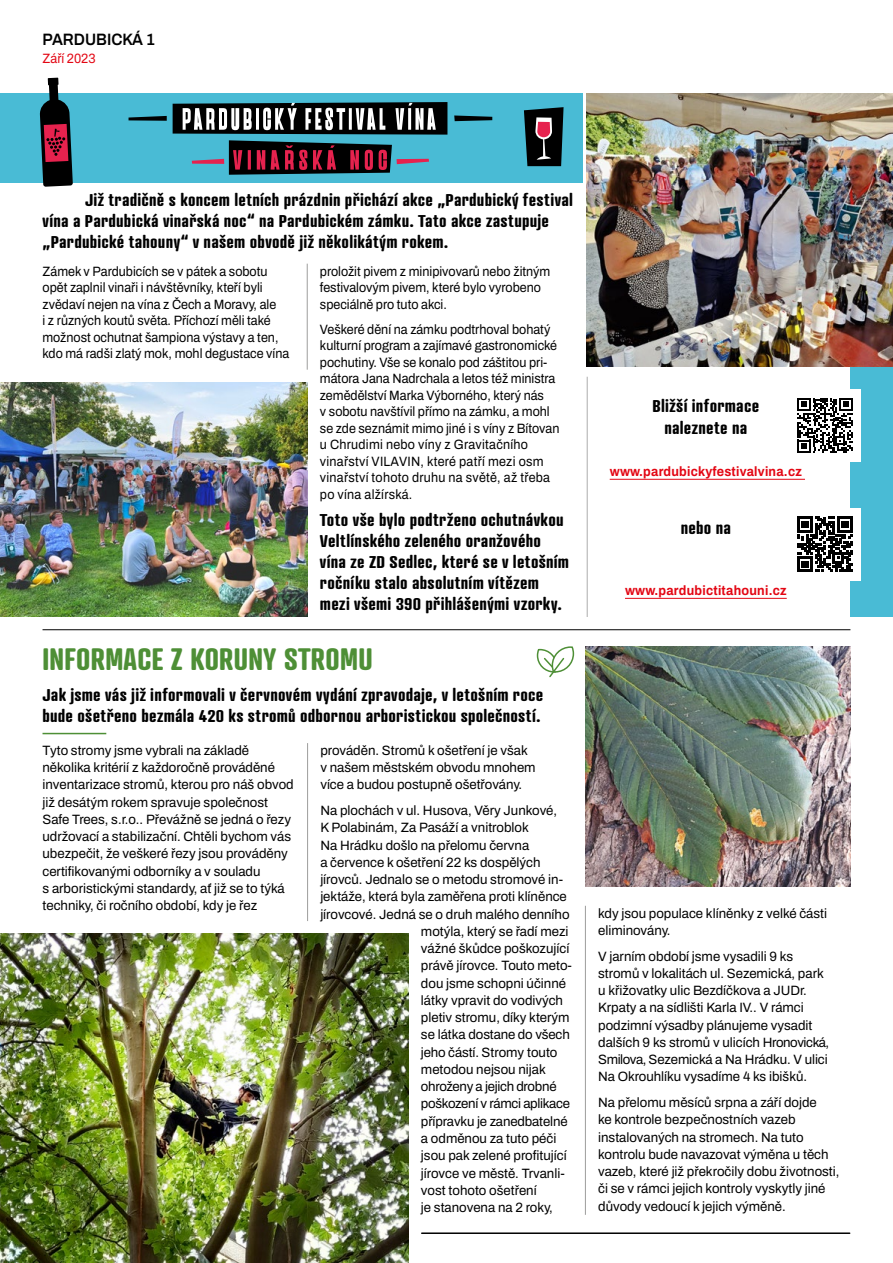
<style>
.page{position:relative;width:893px;height:1263px;background:#fff}
.page>*{position:absolute;margin:0;border:0;box-sizing:border-box;transform-origin:0 0}
.t1{font:700 30px "Atrament";letter-spacing:.01em;color:#4e8f36}
.t2{font:700 16.5px/21px "Atrament";letter-spacing:.01em;color:#000;scale:1.1 1}
.t3{font:600 16.5px "Archivo";color:#000;scale:.93 1}
.t4{font:600 13.5px/17.2px "Archivo";color:#000}
.t5{font:600 13.5px/16.5px "Archivo";color:#000;scale:.93 1}
.t6{font:700 13.5px "Archivo";letter-spacing:.02em;color:#e30613;scale:.93 1}
.t7{font:600 13.5px "Archivo";letter-spacing:-.02em;color:#000}
.t8{font:600 13.5px "Archivo";color:#e30613;scale:.93 1}
</style>
<div class="page">
<hr style="left:43px;top:629px;width:807px;height:1px;background:#000">
<div style="left:850px;top:364px;width:43px;height:253px;background:#49bbd5"></div>
<hr style="left:422px;top:1232px;width:428px;height:2px;background:#000">
<hr style="left:43px;top:733px;width:63px;height:1px;background:#4e8f36">
<hr style="left:307px;top:264px;width:1px;height:106px;background:#9d9d9c">
<img style="left:587px;top:94px;width:306px;height:272px">
<img style="left:0;top:382px;width:307px;height:235px">
<div style="left:789px;top:389px;width:72px;height:72px;background:#fff"></div>
<div style="left:789px;top:508px;width:72px;height:72px;background:#fff"></div>
<svg style="left:797px;top:517px;width:56px;height:55px"></svg>
<svg style="left:797px;top:398px;width:56px;height:55px"></svg>
<hr style="left:610px;top:479px;width:195px;height:1px;background:#e30613">
<hr style="left:625px;top:598px;width:162px;height:1px;background:#e30613">
<hr style="left:587px;top:377px;width:1px;height:240px;background:#575756">
<div style="left:0;top:94px;width:583px;height:89px;background:#49bbd5"></div>
<svg style="left:40px;top:78px;width:33px;height:109px"></svg>
<img style="left:0;top:934px;width:408px;height:329px">
<hr style="left:307px;top:743px;width:1px;height:178px;background:#9d9d9c">
<hr style="left:585px;top:906px;width:1px;height:309px;background:#9d9d9c">
<img style="left:585px;top:646px;width:265px;height:241px">
<svg style="left:536px;top:646px;width:39px;height:32px"></svg>
<svg style="left:173px;top:102px;width:274px;height:73px"></svg>
<svg style="left:129px;top:116px;width:38px;height:5px"></svg>
<svg style="left:454px;top:115px;width:38px;height:6px"></svg>
<svg style="left:524px;top:107px;width:40px;height:59px"></svg>
<p class="t3" style="left:43px;top:27px;width:123px">PARDUBICKÁ 1</p>
<p class="t8" style="left:43px;top:48px;width:59px">Září 2023</p>
<p class="t2" style="left:43px;top:189px;width:484px;text-indent:43px">Již tradičně s koncem letních prázdnin přichází akce „Pardubický festival vína a Pardubická vinařská noc“ na Pardubickém zámku. Tato akce zastupuje „Pardubické tahouny“ v našem obvodě již několikátým rokem.</p>
<p class="t5" style="left:43px;top:263px;width:267px">Zámek v Pardubicích se v pátek a sobotu opět zaplnil vinaři i návštěvníky, kteří byli zvědaví nejen na vína z Čech a Moravy, ale<br>i z různých koutů světa. Příchozí měli také možnost ochutnat šampiona výstavy a ten, kdo má radši zlatý mok, mohl degustace vína</p>
<p class="t5" style="left:320px;top:263px;width:249px">proložit pivem z minipivovarů nebo žitným festivalovým pivem, které bylo vyrobeno speciálně pro tuto akci.</p>
<p class="t5" style="left:320px;top:321px;width:259px">Veškeré dění na zámku podtrhoval bohatý kulturní program a zajímavé gastronomické pochutiny. Vše se konalo pod záštitou pri&shy;mátora Jana Nadrchala a letos též ministra zemědělství Marka Výborného, který nás<br>v sobotu navštívil přímo na zámku, a mohl se zde seznámit mimo jiné i s víny z Bítovan u Chrudimi nebo víny z Gravitačního vinařství VILAVIN, které patří mezi osm vinařství tohoto druhu na světě, až třeba po vína alžírská.</p>
<p class="t2" style="left:320px;top:509px;width:228px">Toto vše bylo podtrženo ochutnávkou Veltlínského zeleného oranžového vína ze ZD Sedlec, které se v letošním ročníku stalo absolutním vítězem mezi všemi 390 přihlášenými vzorky.</p>
<h1 class="t1" style="left:43px;top:640px;width:332px">INFORMACE Z KORUNY STROMU</h1>
<p class="t2" style="left:43px;top:684px;width:457px">Jak jsme vás již informovali v červnovém vydání zpravodaje, v letošním roce bude ošetřeno bezmála 420 ks stromů odbornou arboristickou společností.</p>
<p class="t4" style="left:43px;top:742px;width:253px">Tyto stromy jsme vybrali na základě několika kritérií z každoročně prováděné inventarizace stromů, kterou pro náš obvod již desátým rokem spravuje společnost Safe Trees, s.r.o.. Převážně se jedná o řezy udržovací a stabilizační. Chtěli bychom vás ubezpečit, že veškeré řezy jsou prováděny certifikovanými odborníky a v souladu<br>s arboristickými standardy, ať již se to týká techniky, či ročního období, kdy je řez</p>
<p class="t4" style="left:320px;top:742px;width:217px">prováděn. Stromů k ošetření je však v našem městském obvodu mnohem více a budou postupně ošetřovány.</p>
<p class="t4" style="left:320px;top:802px;width:238px">Na plochách v ul. Husova, Věry Junkové,</p>
<p class="t4" style="left:320px;top:819px;width:210px">K Polabinám, Za Pasáží a vnitroblok</p>
<p class="t4" style="left:320px;top:836px;width:210px">Na Hrádku došlo na přelomu června</p>
<p class="t4" style="left:320px;top:854px;width:222px">a července k ošetření 22 ks dospělých</p>
<p class="t4" style="left:320px;top:871px;width:244px">jírovců. Jednalo se o metodu stromové in-</p>
<p class="t4" style="left:320px;top:888px;width:248px">jektáže, která byla zaměřena proti klíněnce</p>
<p class="t4" style="left:320px;top:905px;width:251px">jírovcové. Jedná se o druh malého denního</p>
<p class="t4" style="left:421px;top:923px;width:149px">motýla, který se řadí mezi</p>
<p class="t4" style="left:421px;top:940px;width:150px">vážné škůdce poškozující</p>
<p class="t4" style="left:421px;top:957px;width:153px">právě jírovce. Touto meto-</p>
<p class="t4" style="left:421px;top:974px;width:147px">dou jsme schopni účinné</p>
<p class="t4" style="left:421px;top:992px;width:144px">látky vpravit do vodivých</p>
<p class="t4" style="left:421px;top:1009px;width:150px">pletiv stromu, díky kterým</p>
<p class="t4" style="left:421px;top:1026px;width:150px">se látka dostane do všech</p>
<p class="t4" style="left:421px;top:1043px;width:138px">jeho částí. Stromy touto</p>
<p class="t4" style="left:421px;top:1061px;width:126px">metodou nejsou nijak</p>
<p class="t7" style="left:421px;top:1076px;width:137px">ohroženy a jejich drobné</p>
<p class="t7" style="left:421px;top:1094px;width:150px">poškození v rámci aplikace</p>
<p class="t4" style="left:421px;top:1112px;width:148px">přípravku je zanedbatelné</p>
<p class="t4" style="left:421px;top:1130px;width:137px">a odměnou za tuto péči</p>
<p class="t4" style="left:421px;top:1147px;width:147px">jsou pak zelené profitující</p>
<p class="t4" style="left:421px;top:1164px;width:145px">jírovce ve městě. Trvanli-</p>
<p class="t4" style="left:421px;top:1181px;width:117px">vost tohoto ošetření</p>
<p class="t4" style="left:421px;top:1199px;width:133px">je stanovena na 2 roky,</p>
<p class="t2" style="left:653px;top:394px;width:98px;line-height:22.5px;text-align:center">Bližší informace naleznete na</p>
<p class="t6" style="left:610px;top:461px;width:208px">www.pardubickyfestivalvina.cz</p>
<p class="t2" style="left:681px;top:517px;width:47px">nebo na</p>
<p class="t6" style="left:625px;top:581px;width:175px">www.pardubictitahouni.cz</p>
<p class="t4" style="left:598px;top:904px;width:230px">kdy jsou populace klíněnky z velké části eliminovány.</p>
<p class="t4" style="left:598px;top:947px;width:233px">V jarním období jsme vysadili 9 ks stromů v lokalitách ul. Sezemická, park u křižovatky ulic Bezdíčkova a JUDr.<br>Krpaty a na sídlišti Karla IV.. V rámci podzimní výsadby plánujeme vysadit dalších 9 ks stromů v ulicích Hronovická, Smilova, Sezemická a Na Hrádku. V ulici Na Okrouhlíku vysadíme 4 ks ibišků.</p>
<p class="t4" style="left:598px;top:1094px;width:243px">Na přelomu měsíců srpna a září dojde<br>ke kontrole bezpečnostních vazeb instalovaných na stromech. Na tuto kontrolu bude navazovat výměna u těch vazeb, které již překročily dobu životnosti, či se v rámci jejich kontroly vyskytly jiné důvody vedoucí k jejich výměně.</p>
</div>
